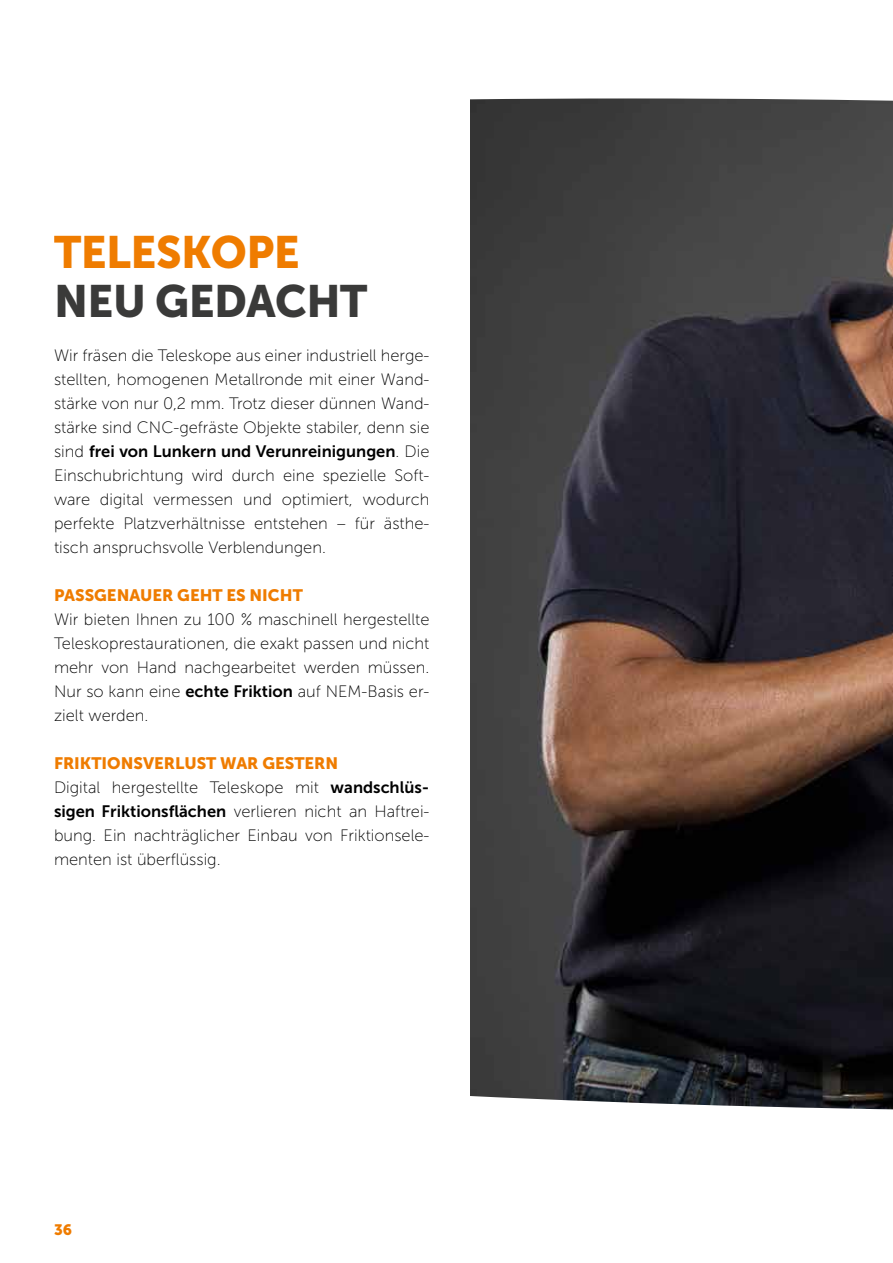
<style>
.page{position:relative;width:893px;height:1263px;background:#fff}
.page>*{position:absolute;margin:0;border:0;box-sizing:border-box;transform-origin:0 0}
.t1{font:45px "Museo Sans 900";letter-spacing:-.01em;color:#3a3a39}
.t2{font:45px "Museo Sans 900";letter-spacing:-.01em;color:#ef7c00}
.t3{font:16.5px/24px "Museo Sans 100";color:#000;text-align:justify}
.t4{font:16.5px "Museo Sans 900";color:#ef7c00}
.t5{font:16.5px "Museo Sans 700";color:#000}
.t6{font:15px "Museo Sans 900";color:#ef7c00}
.s1{font-family:"Museo Sans 100"}
.s2{font-family:"Museo Sans 700"}
</style>
<div class="page">
<img style="left:470px;top:147px;width:423px;height:916px">
<svg style="left:470px;top:1063px;width:423px;height:47px;background:#444648"></svg>
<svg style="left:470px;top:98px;width:423px;height:49px;background:#424242"></svg>
<h1 class="t2" style="left:54px;top:226px;width:247px">TELESKOPE</h1>
<h1 class="t1" style="left:54px;top:276px;width:315px">NEU GEDACHT</h1>
<p class="t3" style="left:54px;top:344px;width:377px">Wir fräsen die Teleskope aus einer industriell herge&shy;stellten, homogenen Metallronde mit einer Wand&shy;stärke von nur 0,2 mm. Trotz dieser dünnen Wand&shy;stärke sind CNC-gefräste Objekte stabiler, denn sie</p>
<p class="t5" style="left:54px;top:442px;width:377px"><span class="s1">sind</span> frei von Lunkern und Verunreinigungen<span class="s1">. Die</span></p>
<p class="t3" style="left:54px;top:464px;width:377px">Einschubrichtung wird durch eine spezielle Soft&shy;ware digital vermessen und optimiert, wodurch perfekte Platzverhältnisse entstehen – für ästhe&shy;tisch anspruchsvolle Verblendungen.</p>
<p class="t4" style="left:54px;top:586px;width:250px">PASSGENAUER GEHT ES NICHT</p>
<p class="t3" style="left:54px;top:608px;width:377px">Wir bieten Ihnen zu 100 % maschinell hergestellte Teleskoprestaurationen, die exakt passen und nicht mehr von Hand nachgearbeitet werden müssen.<br>Nur so kann eine <span class="s2">echte Friktion</span> auf NEM-Basis er&shy;zielt werden.</p>
<p class="t4" style="left:54px;top:754px;width:286px">FRIKTIONSVERLUST WAR GESTERN</p>
<p class="t3" style="left:54px;top:776px;width:377px">Digital hergestellte Teleskope mit <span class="s2">wandschlüs&shy;sigen Friktionsflächen</span> verlieren nicht an Haftrei&shy;bung. Ein nachträglicher Einbau von Friktionsele&shy;menten ist überflüssig.</p>
<p class="t6" style="left:54px;top:1221px;width:20px">36</p>
</div>
